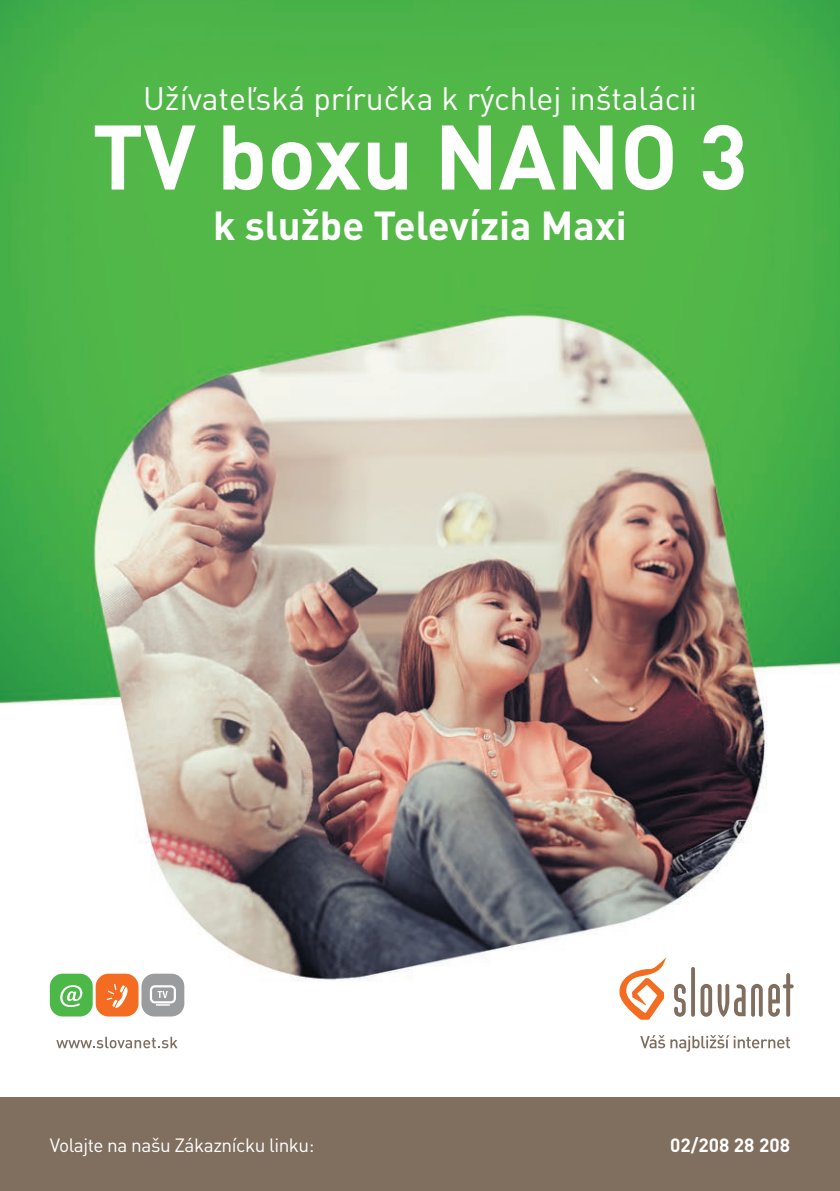
<style>
.page{position:relative;width:840px;height:1191px;background:#fff}
.page>*{position:absolute;margin:0;border:0;box-sizing:border-box;transform-origin:0 0}
.t1{font:700 90px "DIN Pro";color:#fff}
.t2{font:700 40px "DIN Pro";color:#fff}
.t3{font:32px "DIN Pro";color:#fff}
.t4{font:19px "DIN Pro";letter-spacing:-.025em;color:#fff}
.t5{font:700 19px "DIN Pro";color:#fff}
</style>
<div class="page">
<img style="left:0;top:0;width:839px;height:1098px">
<div style="left:0;top:1098px;width:839px;height:93px;background:#806f5f"></div>
<svg style="left:617px;top:957px;width:48px;height:62px"></svg>
<svg style="left:56px;top:1036px;width:121px;height:12px"></svg>
<div style="left:50px;top:973px;width:43px;height:43px;background:#4cb848;border-radius:13px"></div>
<div style="left:96px;top:973px;width:42px;height:43px;background:#f36c21;border-radius:13px"></div>
<svg style="left:60px;top:985px;width:22px;height:22px"></svg>
<svg style="left:107px;top:983px;width:20px;height:24px"></svg>
<div style="left:141px;top:973px;width:43px;height:43px;background:#9a9c9d;border-radius:13px"></div>
<svg style="left:150px;top:985px;width:26px;height:20px"></svg>
<svg style="left:673px;top:984px;width:12px;height:32px"></svg>
<svg style="left:690px;top:967px;width:4px;height:49px"></svg>
<svg style="left:700px;top:984px;width:11px;height:32px"></svg>
<svg style="left:717px;top:973px;width:76px;height:44px"></svg>
<svg style="left:640px;top:1035px;width:24px;height:13px"></svg>
<svg style="left:670px;top:1035px;width:119px;height:16px"></svg>
<p class="t3" style="left:143px;top:76px;width:555px">Užívateľská príručka k rýchlej inštalácii</p>
<p class="t1" style="left:92px;top:96px;width:657px">TV boxu NANO 3</p>
<p class="t2" style="left:213px;top:198px;width:415px">k službe Televízia Maxi</p>
<p class="t4" style="left:50px;top:1132px;width:266px">Volajte na našu Zákaznícku linku:</p>
<p class="t5" style="left:670px;top:1132px;width:121px">02/208 28 208</p>
</div>
